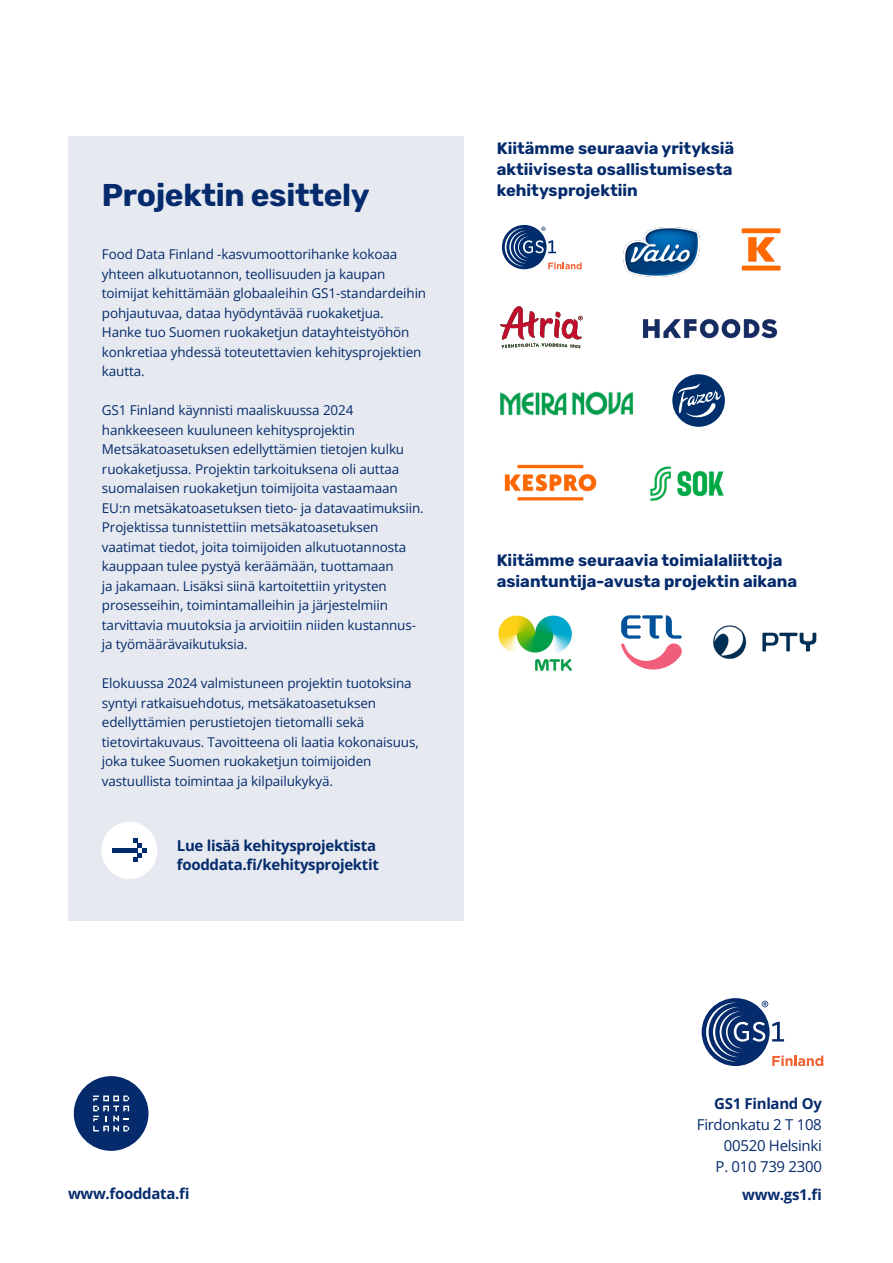
<style>
.page{position:relative;width:893px;height:1263px;background:#fff}
.page>*{position:absolute;margin:0;border:0;box-sizing:border-box;transform-origin:0 0}
.Otsikko{font:700 31.5px "Rubik";letter-spacing:-.01em;color:#052b6c}
.Väliotsikko_1{font:700 16.5px/21px "Rubik";color:#052b6c;text-align:justify}
.Ingressi{font:700 15px/19.5px "Open Sans";letter-spacing:-.02em;color:#052b6c}
.Ingressi-2{font:15px/21px "Open Sans";letter-spacing:-.02em;color:#052b6c;text-align:right}
.Leipis{font:13.5px/19.5px "Open Sans";letter-spacing:-.01em;color:#052b6c}
.s1{font-weight:700}
</style>
<div class="page">
<div style="left:68px;top:136px;width:395px;height:785px;background:#e6eaf0"></div>
<div style="left:702px;top:998px;width:68px;height:68px;background:#052b6c;border-radius:50%"></div>
<svg style="left:706px;top:1001px;width:117px;height:65px"></svg>
<svg style="left:500px;top:306px;width:83px;height:42px"></svg>
<img style="left:650px;top:466px;width:74px;height:35px">
<img style="left:623px;top:227px;width:77px;height:50px">
<svg style="left:502px;top:225px;width:44px;height:44px"></svg>
<svg style="left:505px;top:227px;width:77px;height:42px"></svg>
<img style="left:741px;top:228px;width:40px;height:43px">
<div style="left:672px;top:374px;width:53px;height:53px;background:#002f6b;border-radius:50%"></div>
<svg style="left:678px;top:383px;width:43px;height:38px"></svg>
<img style="left:643px;top:319px;width:135px;height:20px">
<img style="left:504px;top:464px;width:93px;height:37px">
<img style="left:500px;top:391px;width:133px;height:25px">
<img style="left:499px;top:615px;width:73px;height:57px">
<div style="left:74px;top:1076px;width:75px;height:75px;background:#052b6c;border-radius:50%"></div>
<svg style="left:93px;top:1095px;width:36px;height:36px"></svg>
<div style="left:101px;top:822px;width:56px;height:57px;background:#fff;border-radius:50%"></div>
<svg style="left:133px;top:838px;width:14px;height:24px"></svg>
<div style="left:112px;top:848px;width:25px;height:5px;background:#002c6c"></div>
<svg style="left:621px;top:615px;width:61px;height:54px"></svg>
<img style="left:713px;top:625px;width:104px;height:34px">
<p class="Otsikko" style="left:102px;top:176px;width:269px">Projektin esittely</p>
<p class="Leipis" style="left:102px;top:244px;width:326px">Food Data Finland -kasvumoottorihanke kokoaa yhteen alkutuotannon, teollisuuden ja kaupan toimijat kehittämään globaaleihin GS1-standardeihin pohjautuvaa, dataa hyödyntävää ruokaketjua.<br>Hanke tuo Suomen ruokaketjun datayhteistyöhön konkretiaa yhdessä toteutettavien kehitysprojektien kautta.</p>
<p class="Leipis" style="left:102px;top:400px;width:323px">GS1 Finland käynnisti maaliskuussa 2024 hankkeeseen kuuluneen kehitysprojektin Metsäkatoasetuksen edellyttämien tietojen kulku ruokaketjussa. Projektin tarkoituksena oli auttaa suomalaisen ruokaketjun toimijoita vastaamaan EU:n metsäkatoasetuksen tieto- ja datavaatimuksiin.<br>Projektissa tunnistettiin metsäkatoasetuksen vaatimat tiedot, joita toimijoiden alkutuotannosta kauppaan tulee pystyä keräämään, tuottamaan<br>ja jakamaan. Lisäksi siinä kartoitettiin yritysten prosesseihin, toimintamalleihin ja järjestelmiin tarvittavia muutoksia ja arvioitiin niiden kustannus&shy;ja työmäärävaikutuksia.</p>
<p class="Leipis" style="left:102px;top:673px;width:318px">Elokuussa 2024 valmistuneen projektin tuotoksina syntyi ratkaisuehdotus, metsäkatoasetuksen edellyttämien perustietojen tietomalli sekä tietovirtakuvaus. Tavoitteena oli laatia kokonaisuus, joka tukee Suomen ruokaketjun toimijoiden vastuullista toimintaa ja kilpailukykyä.</p>
<p class="Ingressi" style="left:177px;top:835px;width:204px">Lue lisää kehitysprojektista fooddata.fi/kehitysprojektit</p>
<p class="Väliotsikko_1" style="left:497px;top:137px;width:239px">Kiitämme seuraavia yrityksiä aktiivisesta osallistumisesta kehitysprojektiin</p>
<p class="Väliotsikko_1" style="left:497px;top:550px;width:302px">Kiitämme seuraavia toimialaliittoja asiantuntija-avusta projektin aikana</p>
<p class="Ingressi-2" style="left:697px;top:1093px;width:126px"><span class="s1">GS1 Finland Oy<br></span>Firdonkatu 2 T 108</p>
<p class="Ingressi-2" style="left:724px;top:1135px;width:99px">00520 Helsinki</p>
<p class="Ingressi-2" style="left:716px;top:1156px;width:108px">P. 010 739 2300</p>
<p class="Ingressi" style="left:68px;top:1183px;width:123px">www.fooddata.fi</p>
<p class="Ingressi" style="left:742px;top:1184px;width:81px">www.gs1.fi</p>
</div>
